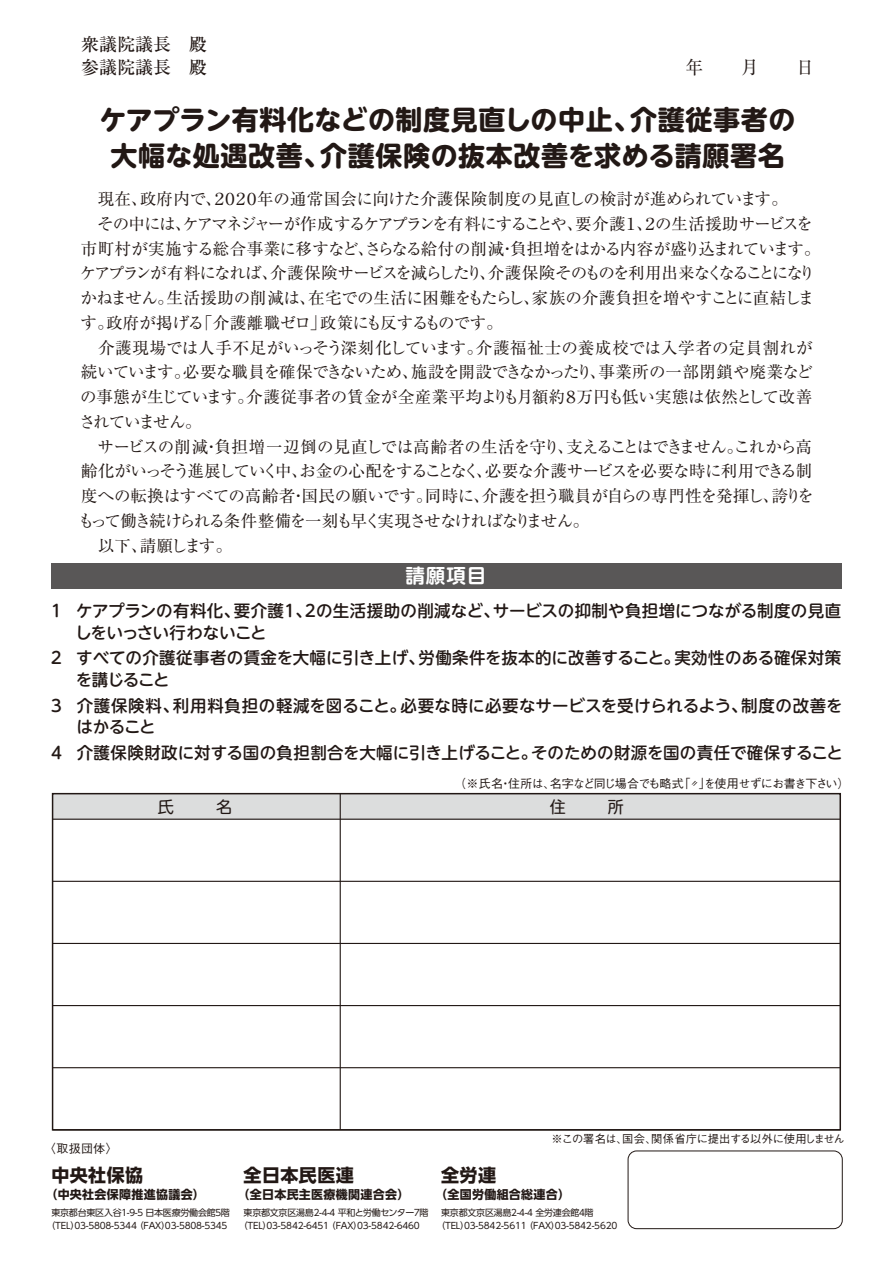
<style>
.page{position:relative;width:893px;height:1263px;background:#fff}
.page>*{position:absolute;margin:0;border:0;box-sizing:border-box;transform-origin:0 0}
.t1{font:700 27px/36px "UD Shin M Go Pr 6";letter-spacing:.025em;color:#221815;text-align:center}
.t2{font:700 19.5px "UD Shin M Go Pr 6 De";color:#fff}
.t3{font:500 18px/22.5px "Ryumin Pr 6";color:#221815}
.t4{font:700 18px "UD Shin Go Pr 6";letter-spacing:.025em;color:#221815}
.t5{font:16.5px/24.8px "Ryumin Pr 6";letter-spacing:-.04em;color:#221815}
.t6{font:500 16.5px/21.8px "UD Shin M Go Pr 6";color:#221815}
.t7{font:16.2px "UD Shin M Go Pr 6";color:#221815}
.t8{font:500 12px "Gothic BBB Pr 6";letter-spacing:-.06em;color:#221815}
.t9{font:700 12px "UD Shin Go Pr 6";letter-spacing:.025em;color:#221815}
.t10{font:500 11.25px "Gothic BBB Pr 6";letter-spacing:-.02em;color:#221815}
.t11{font:9px/12.9px "UD Shin Go Pr 6";letter-spacing:-.025em;color:#221815}
</style>
<div class="page">
<div style="left:53px;top:795px;width:787px;height:25px;background:#dcdddd"></div>
<div style="left:51px;top:564px;width:791px;height:25px;background:#595757"></div>
<div style="left:52px;top:793px;width:789px;height:337px;border:2px solid #221815"></div>
<hr style="left:53px;top:819px;width:787px;height:1px;background:#221815">
<hr style="left:53px;top:881px;width:787px;height:1px;background:#221815">
<hr style="left:53px;top:943px;width:787px;height:1px;background:#221815">
<hr style="left:53px;top:1005px;width:787px;height:1px;background:#221815">
<hr style="left:53px;top:1067px;width:787px;height:1px;background:#221815">
<hr style="left:53px;top:1129px;width:787px;height:1px;background:#221815">
<hr style="left:340px;top:794px;width:1px;height:336px;background:#221815">
<div style="left:628px;top:1150px;width:215px;height:79px;border:1px solid #221815;border-radius:9px"></div>
<p class="t3" style="left:81px;top:33px;width:127px">衆議院議長　殿参議院議長　殿</p>
<h1 class="t1" style="left:99px;top:100px;width:697px">ケアプラン有料化などの制度見直しの中止、介護従事者の大幅な処遇改善、介護保険の抜本改善を求める請願署名</h1>
<p class="t5" style="left:78px;top:186px;width:744px">　現在、政府内で、２０２０年の通常国会に向けた介護保険制度の見直しの検討が進められています。<br>　その中には、ケアマネジャーが作成するケアプランを有料にすることや、要介護１、２の生活援助サービスを市町村が実施する総合事業に移すなど、さらなる給付の削減・負担増をはかる内容が盛り込まれています。ケアプランが有料になれば、介護保険サービスを減らしたり、介護保険そのものを利用出来なくなることになりかねません。生活援助の削減は、在宅での生活に困難をもたらし、家族の介護負担を増やすことに直結します。政府が掲げる「介護離職ゼロ」政策にも反するものです。<br>　介護現場では人手不足がいっそう深刻化しています。介護福祉士の養成校では入学者の定員割れが続いています。必要な職員を確保できないため、施設を開設できなかったり、事業所の一部閉鎖や廃業などの事態が生じています。介護従事者の賃金が全産業平均よりも月額約８万円も低い実態は依然として改善されていません。<br>　サービスの削減・負担増一辺倒の見直しでは高齢者の生活を守り、支えることはできません。これから高齢化がいっそう進展していく中、お金の心配をすることなく、必要な介護サービスを必要な時に利用できる制度への転換はすべての高齢者・国民の願いです。同時に、介護を担う職員が自らの専門性を発揮し、誇りをもって働き続けられる条件整備を一刻も早く実現させなければなりません。<br>　以下、請願します。</p>
<p class="t2" style="left:405px;top:559px;width:82px">請願項目</p>
<p class="t6" style="left:75px;top:599px;width:767px;text-indent:-27px">１ ケアプランの有料化、要介護１、２の生活援助の削減など、サービスの抑制や負担増につながる制度の見直しをいっさい行わないこと</p>
<p class="t6" style="left:76px;top:646px;width:767px;text-indent:-28px">２ すべての介護従事者の賃金を大幅に引き上げ、労働条件を抜本的に改善すること。実効性のある確保対策を講じること</p>
<p class="t6" style="left:76px;top:693px;width:768px;text-indent:-28px">３ 介護保険料、利用料負担の軽減を図ること。必要な時に必要なサービスを受けられるよう、制度の改善をはかること</p>
<p class="t6" style="left:51px;top:741px;width:793px">4 介護保険財政に対する国の負担割合を大幅に引き上げること。そのための財源を国の責任で確保すること</p>
<p class="t7" style="left:158px;top:794px;width:76px">氏　　名</p>
<p class="t7" style="left:550px;top:794px;width:76px">住　　所</p>
<p class="t8" style="left:454px;top:773px;width:397px">（※氏名・住所は、名字など同じ場合でも略式「〃」を使用せずにお書き下さい）</p>
<p class="t8" style="left:44px;top:1138px;width:76px">〈取扱団体〉</p>
<p class="t4" style="left:51px;top:1160px;width:93px">中央社保協</p>
<p class="t9" style="left:45px;top:1184px;width:161px">（中央社会保障推進協議会）</p>
<p class="t11" style="left:47px;top:1205px;width:185px;text-align:center">東京都台東区入谷１-９-５ 日本医療労働会館５階（TEL）03-5808-5344 （FAX）03-5808-5345</p>
<p class="t4" style="left:244px;top:1160px;width:112px">全日本民医連</p>
<p class="t9" style="left:238px;top:1184px;width:173px">（全日本民主医療機関連合会）</p>
<p class="t11" style="left:239px;top:1205px;width:191px;text-indent:5px">東京都文京区湯島２-４-４ 平和と労働センター７階（TEL）03-5842-6451 （FAX）03-5842-6460</p>
<p class="t10" style="left:552px;top:1130px;width:295px">※この署名は、国会、関係省庁に提出する以外に使用しません</p>
<p class="t4" style="left:441px;top:1160px;width:56px">全労連</p>
<p class="t9" style="left:435px;top:1184px;width:136px">（全国労働組合総連合）</p>
<p class="t11" style="left:436px;top:1205px;width:183px;text-indent:5px">東京都文京区湯島２-４-４ 全労連会館４階（TEL）03-5842-5611 （FAX）03-5842-5620</p>
</div>
